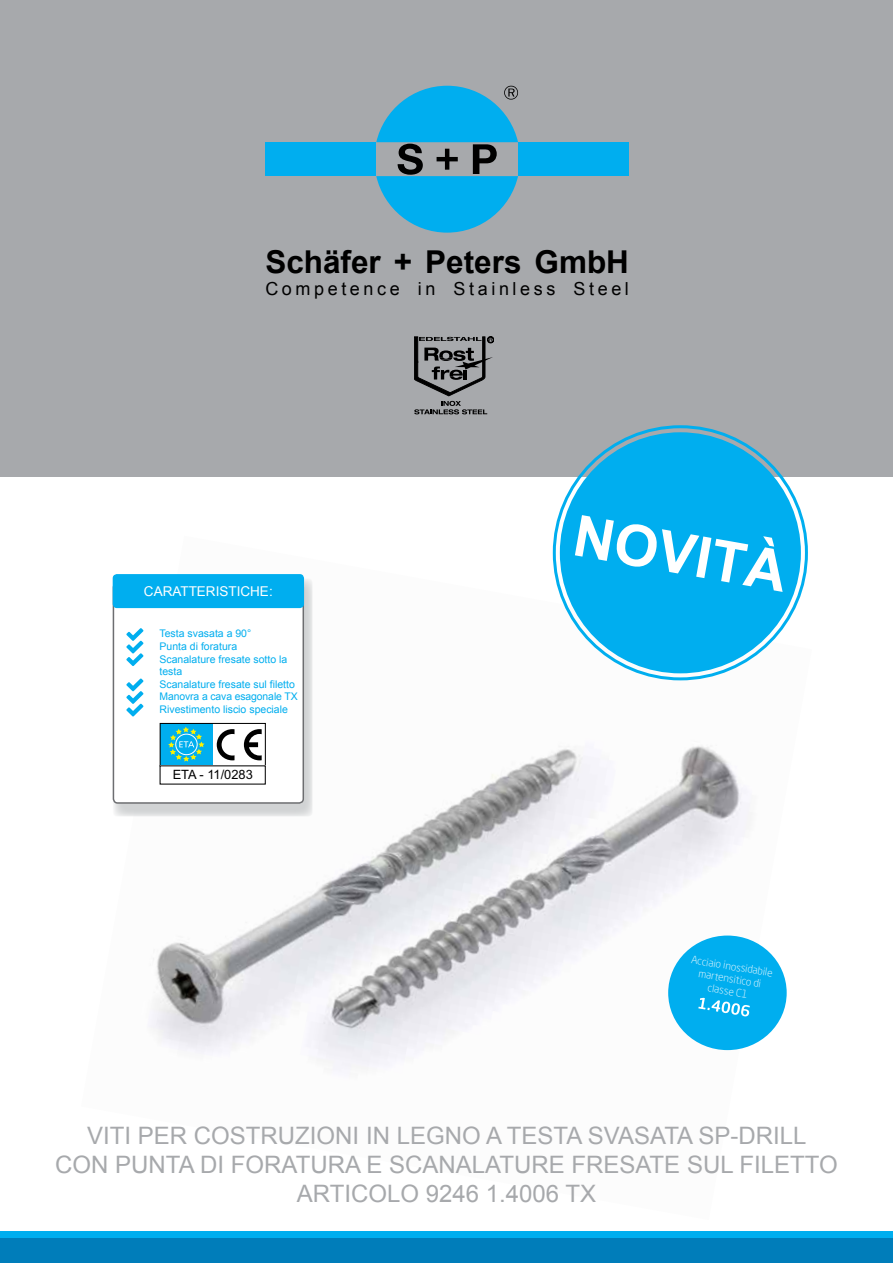
<style>
.page{position:relative;width:893px;height:1263px;background:#fff}
.page>*{position:absolute;margin:0;border:0;box-sizing:border-box;transform-origin:0 0}
.t1{font:700 57px "Arial";color:#fff}
.t2{font:700 31.5px "Arial";color:#000}
.t3{font:24px/28.8px "Arial";color:#a7a9ac;text-align:center}
.t4{font:18px "Arial";letter-spacing:.2em;color:#000}
.t5{font:13.5px "Arial";color:#fff}
.t6{font:12.9px "Arial";color:#000}
.t7{font:10.5px/12.6px "Arial";color:#00aeef}
.t8{font:300 10.5px/12.6px "Neo Sans Std";color:#fff;text-align:center}
</style>
<div class="page">
<img style="left:112px;top:536px;width:696px;height:535px">
<div style="left:0;top:0;width:893px;height:477px;background:#a7a9ac"></div>
<div style="left:265px;top:142px;width:111px;height:34px;background:#00aeef"></div>
<div style="left:518px;top:142px;width:111px;height:34px;background:#00aeef"></div>
<svg style="left:376px;top:86px;width:142px;height:147px"></svg>
<svg style="left:414px;top:336px;width:80px;height:78px"></svg>
<div style="left:0;top:1232px;width:893px;height:6px;background:#00aeef"></div>
<div style="left:0;top:1238px;width:893px;height:25px;background:#007dba"></div>
<div style="left:560px;top:432px;width:241px;height:241px;background:#00aeef;border-radius:50%"></div>
<div style="left:113px;top:578px;width:200px;height:238px;background:#d1d3d4;border-radius:4px"></div>
<div style="left:113px;top:583px;width:190px;height:220px;background:#fff;border-radius:4px"></div>
<div style="left:113px;top:583px;width:191px;height:221px;border:2px solid #6d6e71;border-radius:4px"></div>
<div style="left:113px;top:574px;width:191px;height:34px;background:#00aeef;border-radius:4px"></div>
<div style="left:160px;top:723px;width:53px;height:43px;background:#00aeef"></div>
<svg style="left:168px;top:727px;width:37px;height:34px"></svg>
<div style="left:160px;top:723px;width:106px;height:43px;border:1px solid #000"></div>
<svg style="left:217px;top:729px;width:18px;height:31px"></svg>
<svg style="left:244px;top:729px;width:18px;height:31px"></svg>
<div style="left:668px;top:935px;width:119px;height:115px;background:#00aeef;border-radius:50%"></div>
<svg style="left:698px;top:998px;width:52px;height:19px"></svg>
<svg style="left:126px;top:628px;width:18px;height:38px"></svg>
<svg style="left:126px;top:678px;width:18px;height:39px"></svg>
<h2 class="t2" style="left:265px;top:241px;width:365px">Schäfer + Peters GmbH</h2>
<h3 class="t4" style="left:265px;top:277px;width:365px">Competence in Stainless Steel</h3>
<p class="t5" style="left:144px;top:582px;width:130px">CARATTERISTICHE:</p>
<p class="t7" style="left:160px;top:627px;width:140px">Testa svasata a 90°<br>Punta di foratura<br>Scanalature fresate sotto la testa<br>Scanalature fresate sul filetto<br>Manovra a cava esagonale TX<br>Rivestimento liscio speciale</p>
<p class="t6" style="left:173px;top:766px;width:82px">ETA - 11/0283</p>
<h1 class="t1" style="left:581px;top:498px;width:217px;rotate:10deg">NOVITÀ</h1>
<p class="t8" style="left:692px;top:953px;width:84px;rotate:9deg">Acciaio inossidabile martensitico di classe C1</p>
<h3 class="t3" style="left:55px;top:1122px;width:784px">VITI PER COSTRUZIONI IN LEGNO A TESTA SVASATA SP-DRILL<br>CON PUNTA DI FORATURA E SCANALATURE FRESATE SUL FILETTO<br>ARTICOLO 9246 1.4006 TX</h3>
</div>
